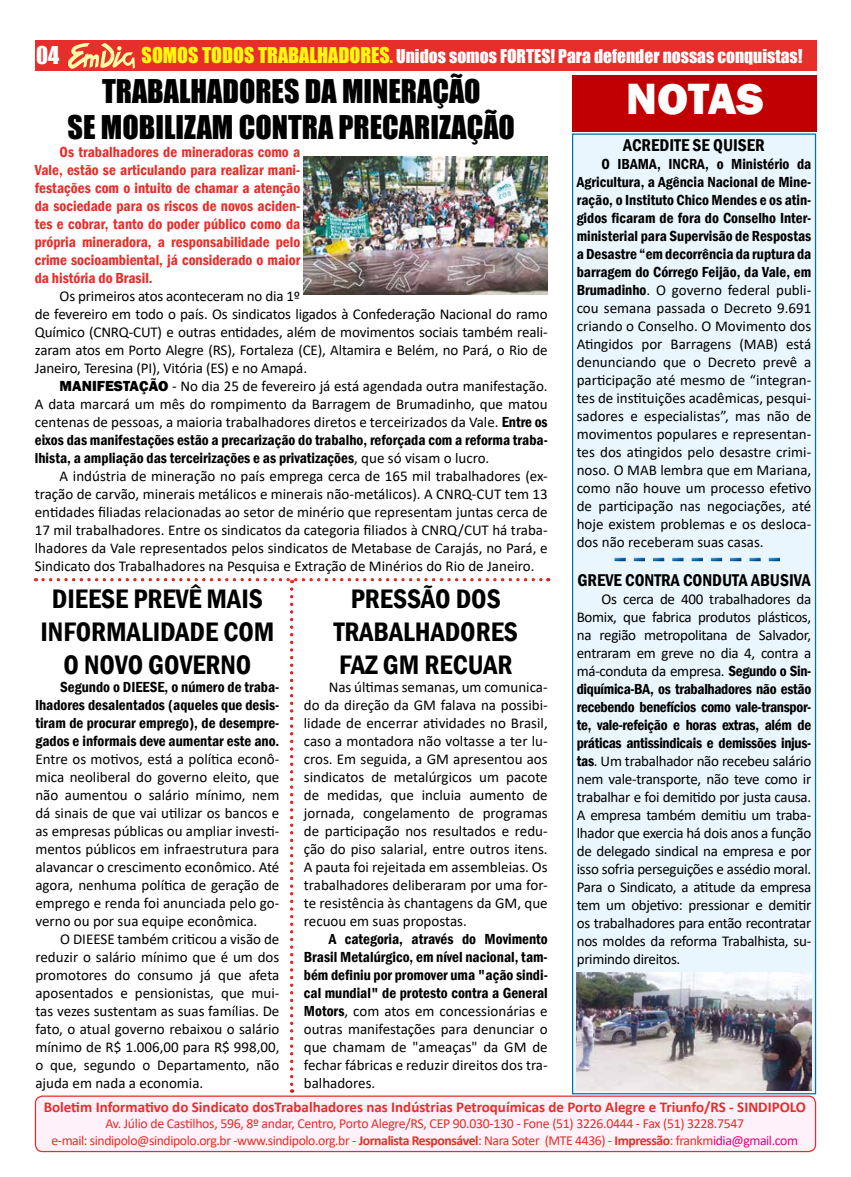
<style>
.page{position:relative;width:851px;height:1177px;background:#fff}
.page>*{position:absolute;margin:0;border:0;box-sizing:border-box;transform-origin:0 0}
.t1{font:800 45px "Franklin Gothic";color:#fff}
.t2{font:30px/36px "Impact";color:#000;text-align:center}
.t3{font:600 condensed 27.5px/33px "Franklin Gothic";color:#000;text-align:center}
.t4{font:22.5px "Impact";color:#fff}
.t5{font:17.5px "Impact";color:#fff}
.t6{font:600 condensed 17.5px "Franklin Gothic";color:#000}
.t7{font:15px/18px "Calibri";letter-spacing:-.01em;color:#000;text-align:justify}
.t8{font:600 condensed 15px/18px "Franklin Gothic";color:#000;text-align:justify}
.t9{font:600 condensed 15px/18px "Franklin Gothic";color:#e62e2a;text-align:justify}
.t10{font:700 15px "Calibri";color:#e62e2a}
.t11{font:13.75px/16.5px "Calibri";letter-spacing:-.03em;color:#e62e2a;text-align:center}
.s1{font-size:20px;color:#fffa0a}
.s2{color:#fffa0a}
.s3{font-family:"Franklin Gothic";font-weight:800}
.s4{font-family:"Franklin Gothic";font-weight:600;font-stretch:condensed}
.s5{font-family:"Calibri";font-weight:400;font-stretch:normal}
.s6{font-weight:700}
.s7{color:#e6007d}
</style>
<div class="page">
<div style="left:35px;top:41px;width:782px;height:30px;background:#e62e2a"></div>
<svg style="left:68px;top:43px;width:67px;height:26px"></svg>
<div style="left:35px;top:1096px;width:780px;height:55px;background:#fef1fa;border-radius:7px"></div>
<div style="left:35px;top:1095px;width:781px;height:57px;border:1px solid #e62e2a;border-radius:7px"></div>
<img style="left:304px;top:157px;width:243px;height:137px">
<hr style="left:33px;top:578px;width:518px;height:4px;background:#000;opacity:.75">
<div style="left:572px;top:134px;width:243px;height:959px;background:#eaf6fe"></div>
<div style="left:572px;top:133px;width:244px;height:961px;border:1px solid #006eb8"></div>
<div style="left:572px;top:75px;width:245px;height:56px;background:#c00000"></div>
<img style="left:576px;top:972px;width:235px;height:118px">
<svg style="left:43px;top:578px;width:505px;height:4px"></svg>
<div style="left:289px;top:581px;width:6px;height:512px;background:#000;opacity:.75"></div>
<div style="left:613px;top:555px;width:169px;height:7px;background:#000;opacity:.75"></div>
<h3 class="t4" style="left:36px;top:38px;width:25px">04</h3>
<p class="t5" style="left:142px;top:42px;width:662px"><span class="s1">SOMOS TODOS TRABALHADORES</span><span class="s2">.</span> Unidos somos FORTES! Para defender nossas conquistas!</p>
<h2 class="t2" style="left:68px;top:72px;width:449px">TRABALHADORES DA MINERAÇÃO<br>SE MOBILIZAM CONTRA PRECARIZAÇÃO</h2>
<p class="t9" style="left:35px;top:143px;width:267px;text-indent:25px">Os trabalhadores de mineradoras como a Vale, estão se articulando para realizar mani&shy;festações com o intuito de chamar a atenção da sociedade para os riscos de novos aciden&shy;tes e cobrar, tanto do poder público como da própria mineradora, a responsabilidade pelo crime socioambiental, já considerado o maior da história do Brasil.</p>
<p class="t7" style="left:35px;top:287px;width:514px;text-align:left;text-indent:25px">Os primeiros atos aconteceram no dia 1º<br>de fevereiro em todo o país. Os sindicatos ligados à Confederação Nacional do ramo Químico (CNRQ-CUT) e outras entidades, além de movimentos sociais também reali&shy;zaram atos em Porto Alegre (RS), Fortaleza (CE), Altamira e Belém, no Pará, o Rio de Janeiro, Teresina (PI), Vitória (ES) e no Amapá.</p>
<p class="t7" style="left:35px;top:377px;width:514px;text-indent:25px"><span class="s3">MANIFESTAÇÃO</span> - No dia 25 de fevereiro já está agendada outra manifestação.<br>A data marcará um mês do rompimento da Barragem de Brumadinho, que matou centenas de pessoas, a maioria trabalhadores diretos e terceirizados da Vale. <span class="s4">Entre os</span></p>
<p class="t8" style="left:35px;top:431px;width:514px">eixos das manifestações estão a precarização do trabalho, reforçada com a reforma traba&shy;lhista, a ampliação das terceirizações e as privatizações<span class="s5">, que só visam o lucro.</span></p>
<p class="t7" style="left:35px;top:467px;width:514px;text-indent:25px">A indústria de mineração no país emprega cerca de 165 mil trabalhadores (ex&shy;tração de carvão, minerais metálicos e minerais não-metálicos). A CNRQ-CUT tem 13 entidades filiadas relacionadas ao setor de minério que representam juntas cerca de 17 mil trabalhadores. Entre os sindicatos da categoria filiados à CNRQ/CUT há traba&shy;lhadores da Vale representados pelos sindicatos de Metabase de Carajás, no Pará, e Sindicato dos Trabalhadores na Pesquisa e Extração de Minérios do Rio de Janeiro.</p>
<h3 class="t3" style="left:40px;top:581px;width:235px">DIEESE PREVÊ MAIS<br>INFORMALIDADE COM<br>O NOVO GOVERNO</h3>
<p class="t8" style="left:35px;top:677px;width:245px;text-indent:25px">Segundo o DIEESE, o número de traba&shy;lhadores desalentados (aqueles que desis&shy;tiram de procurar emprego), de desempre&shy;gados e informais deve aumentar este ano.</p>
<p class="t7" style="left:35px;top:749px;width:245px">Entre os motivos, está a política econô&shy;mica neoliberal do governo eleito, que não aumentou o salário mínimo, nem dá sinais de que vai utilizar os bancos e as empresas públicas ou ampliar investi&shy;mentos públicos em infraestrutura para alavancar o crescimento econômico. Até agora, nenhuma política de geração de emprego e renda foi anunciada pelo go&shy;verno ou por sua equipe econômica.</p>
<p class="t7" style="left:35px;top:929px;width:245px;text-indent:25px">O DIEESE também criticou a visão de reduzir o salário mínimo que é um dos promotores do consumo já que afeta aposentados e pensionistas, que mui&shy;tas vezes sustentam as suas famílias. De fato, o atual governo rebaixou o salário mínimo de R$ 1.006,00 para R$ 998,00, o que, segundo o Departamento, não ajuda em nada a economia.</p>
<h3 class="t3" style="left:333px;top:581px;width:186px">PRESSÃO DOS<br>TRABALHADORES<br>FAZ GM RECUAR</h3>
<p class="t7" style="left:304px;top:677px;width:245px;text-indent:25px">Nas últimas semanas, um comunica&shy;do da direção da GM falava na possibi&shy;lidade de encerrar atividades no Brasil, caso a montadora não voltasse a ter lu&shy;cros. Em seguida, a GM apresentou aos sindicatos de metalúrgicos um pacote de medidas, que incluia aumento de jornada, congelamento de programas de participação nos resultados e redu&shy;ção do piso salarial, entre outros itens.<br>A pauta foi rejeitada em assembleias. Os trabalhadores deliberaram por uma for&shy;te resistência às chantagens da GM, que recuou em suas propostas.</p>
<p class="t8" style="left:304px;top:929px;width:245px;text-indent:25px">A categoria, através do Movimento Brasil Metalúrgico, em nível nacional, tam&shy;bém definiu por promover uma "ação sindi&shy;cal mundial" de protesto contra a General</p>
<p class="t7" style="left:304px;top:1001px;width:245px"><span class="s4">Motors</span>, com atos em concessionárias e outras manifestações para denunciar o que chamam de "ameaças" da GM de fechar fábricas e reduzir direitos dos tra&shy;balhadores.</p>
<h1 class="t1" style="left:626px;top:70px;width:139px">NOTAS</h1>
<p class="t6" style="left:623px;top:133px;width:143px">ACREDITE SE QUISER</p>
<p class="t8" style="left:576px;top:154px;width:236px;text-indent:25px">O IBAMA, INCRA, o Ministério da Agricultura, a Agência Nacional de Mine&shy;ração, o Instituto Chico Mendes e os atin&shy;gidos ficaram de fora do Conselho Inter&shy;ministerial para Supervisão de Respostas a Desastre “em decorrência da ruptura da barragem do Córrego Feijão, da Vale, em</p>
<p class="t7" style="left:576px;top:280px;width:236px"><span class="s4">Brumadinho</span>. O governo federal publi&shy;cou semana passada o Decreto 9.691 criando o Conselho. O Movimento dos Atingidos por Barragens (MAB) está denunciando que o Decreto prevê a participação até mesmo de “integran&shy;tes de instituições acadêmicas, pesqui&shy;sadores e especialistas”, mas não de movimentos populares e representan&shy;tes dos atingidos pelo desastre crimi&shy;noso. O MAB lembra que em Mariana, como não houve um processo efetivo de participação nas negociações, até hoje existem problemas e os desloca&shy;dos não receberam suas casas.</p>
<p class="t6" style="left:577px;top:568px;width:235px">GREVE CONTRA CONDUTA ABUSIVA</p>
<p class="t7" style="left:576px;top:589px;width:236px;text-indent:25px">Os cerca de 400 trabalhadores da Bomix, que fabrica produtos plásticos, na região metropolitana de Salvador, entraram em greve no dia 4, contra a má-conduta da empresa. <span class="s4">Segundo o Sin-</span></p>
<p class="t8" style="left:576px;top:679px;width:236px">diquímica-BA, os trabalhadores não estão recebendo benefícios como vale-transpor&shy;te, vale-refeição e horas extras, além de práticas antissindicais e demissões injus-</p>
<p class="t7" style="left:576px;top:751px;width:236px"><span class="s4">tas</span>. Um trabalhador não recebeu salário nem vale-transporte, não teve como ir trabalhar e foi demitido por justa causa.<br>A empresa também demitiu um traba&shy;lhador que exercia há dois anos a função de delegado sindical na empresa e por isso sofria perseguições e assédio moral.<br>Para o Sindicato, a atitude da empresa tem um objetivo: pressionar e demitir os trabalhadores para então recontratar nos moldes da reforma Trabalhista, su&shy;primindo direitos.</p>
<p class="t10" style="left:44px;top:1095px;width:763px">Boletim Informativo do Sindicato dosTrabalhadores nas Indústrias Petroquímicas de Porto Alegre e Triunfo/RS - SINDIPOLO</p>
<p class="t11" style="left:51px;top:1114px;width:748px">Av. Júlio de Castilhos, 596, 8º andar, Centro, Porto Alegre/RS, CEP 90.030-130 - Fone (51) 3226.0444 - Fax (51) 3228.7547<br>e-mail: sindipolo@sindipolo.org.br -www.sindipolo.org.br - <span class="s6">Jornalista Responsável</span>: Nara Soter (MTE 4436) - <span class="s6">Impressão</span>: frankm<span class="s7">idia@gmail.com</span></p>
</div>
